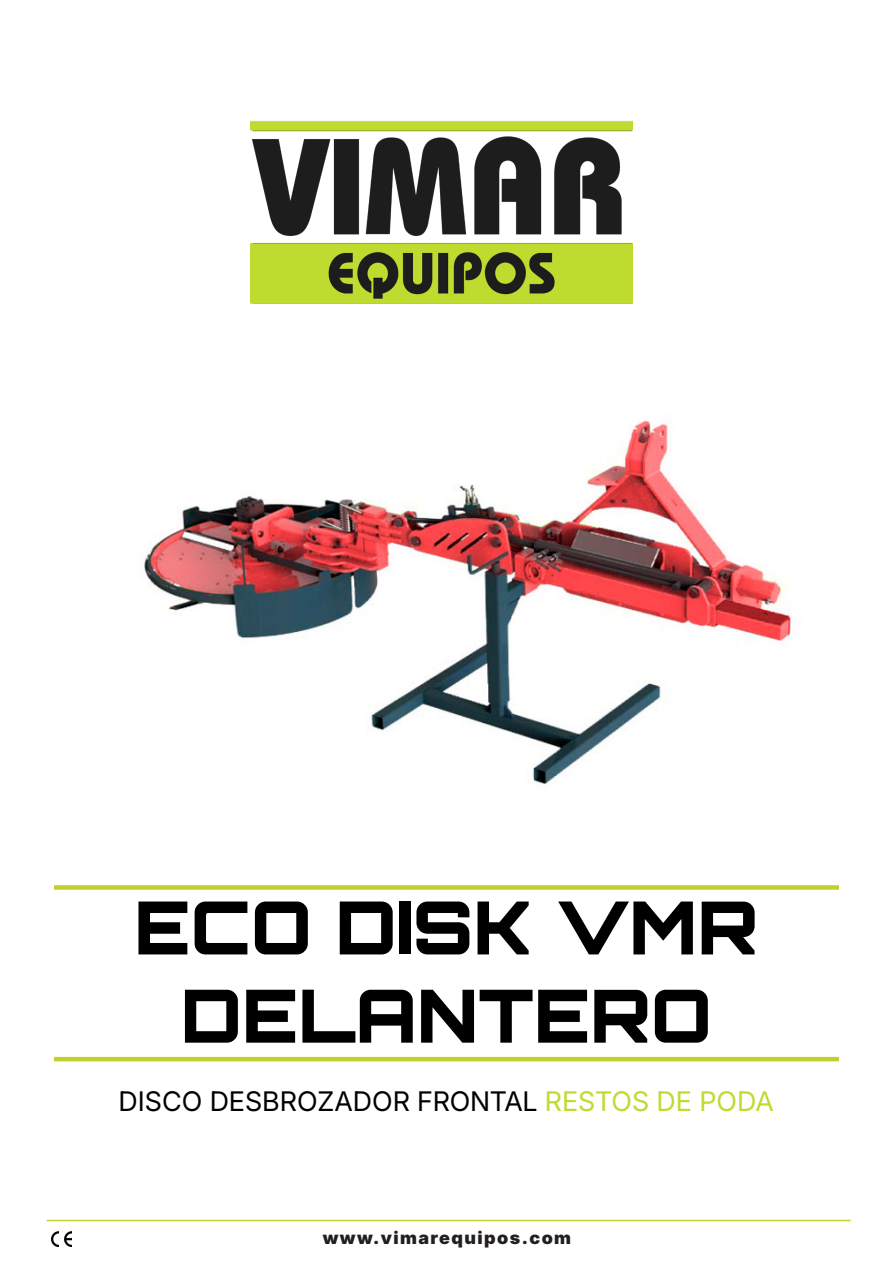
<style>
.page{position:relative;width:893px;height:1263px;background:#fff}
.page>*{position:absolute;margin:0;border:0;box-sizing:border-box;transform-origin:0 0}
.Titulo_Máquina{font:900 73.5px/88.2px "Orbitron";color:#000;text-align:center}
.Subtitulo_principal{font:27px "Inter 18 pt";color:#000}
.t1{font:900 17.25px "Inter 18 pt";letter-spacing:.08em;color:#231f20;scale:1.04 1}
.s1{color:#bedb2f}
</style>
<div class="page">
<hr style="left:54px;top:1057px;width:785px;height:4px;background:#c2d02b">
<div style="left:54px;top:885px;width:785px;height:5px;background:#c2d02b"></div>
<img style="left:52px;top:1231px;width:19px;height:15px">
<hr style="left:47px;top:1220px;width:803px;height:1px;background:#c2d02b">
<img style="left:144px;top:420px;width:647px;height:364px">
<div style="left:680px;top:757px;width:143px;height:89px;background:#fff"></div>
<img style="left:250px;top:120px;width:382px;height:184px">
<p class="Titulo_Máquina" style="left:134px;top:883px;width:625px">ECO DISK VMR<br>DELANTERO</p>
<p class="Subtitulo_principal" style="left:119px;top:1081px;width:657px">DISCO DESBROZADOR FRONTAL <span class="s1">RESTOS DE PODA</span></p>
<p class="t1" style="left:323px;top:1224px;width:240px">www.vimarequipos.com</p>
</div>
